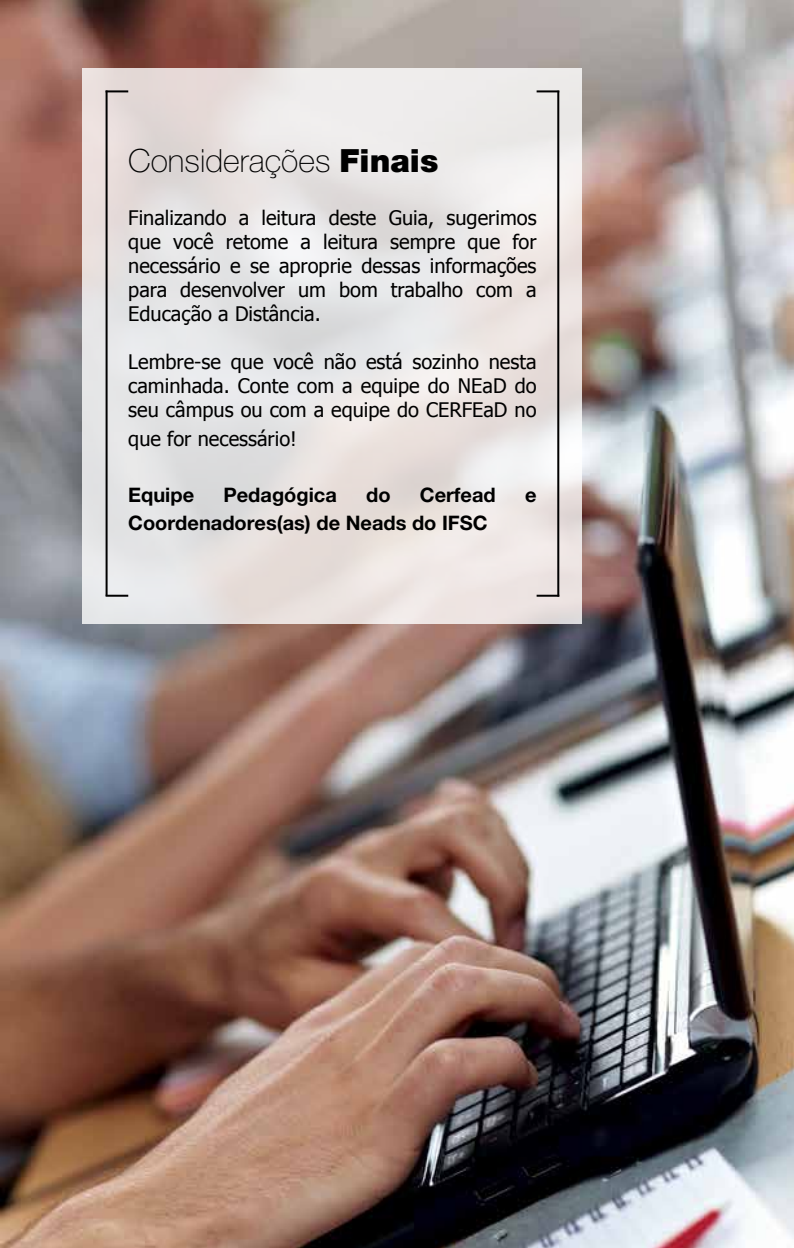
<style>
.page{position:relative;width:794px;height:1248px;background:#fff}
.page>*{position:absolute;margin:0;border:0;box-sizing:border-box;transform-origin:0 0}
.t1{font:100 32px "Helvetica Neue LT Pro";color:#000}
.t2{font:20px/24px "Tahoma";color:#000;text-align:justify}
.t3{font:700 20px "Helvetica Neue LT Pro";color:#000}
.s1{font-weight:900}
</style>
<div class="page">
<img style="left:0;top:0;width:794px;height:1247px">
<svg style="left:83px;top:68px;width:499px;height:556px;background:#e7e4e3"></svg>
<hr style="left:557px;top:91px;width:2px;height:505px;background:#000">
<hr style="left:106px;top:91px;width:2px;height:504px;background:#000">
<hr style="left:106px;top:594px;width:22px;height:2px;background:#000">
<hr style="left:536px;top:594px;width:23px;height:2px;background:#000">
<hr style="left:106px;top:90px;width:22px;height:2px;background:#000">
<hr style="left:536px;top:90px;width:23px;height:2px;background:#000">
<h1 class="t1" style="left:128px;top:143px;width:312px">Considerações <span class="s1">Finais</span></h1>
<p class="t2" style="left:128px;top:206px;width:410px">Finalizando a leitura deste Guia, sugerimos que você retome a leitura sempre que for necessário e se aproprie dessas informações para desenvolver um bom trabalho com a Educação a Distância.</p>
<p class="t2" style="left:128px;top:350px;width:410px">Lembre-se que você não está sozinho nesta caminhada. Conte com a equipe do NEaD do seu câmpus ou com a equipe do CERFEaD no</p>
<p class="t2" style="left:128px;top:427px;width:170px">que for necessário!</p>
<p class="t3" style="left:128px;top:482px;width:67px">Equipe</p>
<p class="t3" style="left:223px;top:482px;width:115px">Pedagógica</p>
<p class="t3" style="left:366px;top:482px;width:26px">do</p>
<p class="t3" style="left:420px;top:482px;width:77px">Cerfead</p>
<p class="t3" style="left:525px;top:482px;width:13px">e</p>
<p class="t3" style="left:128px;top:510px;width:361px">Coordenadores(as) de Neads do IFSC</p>
</div>
